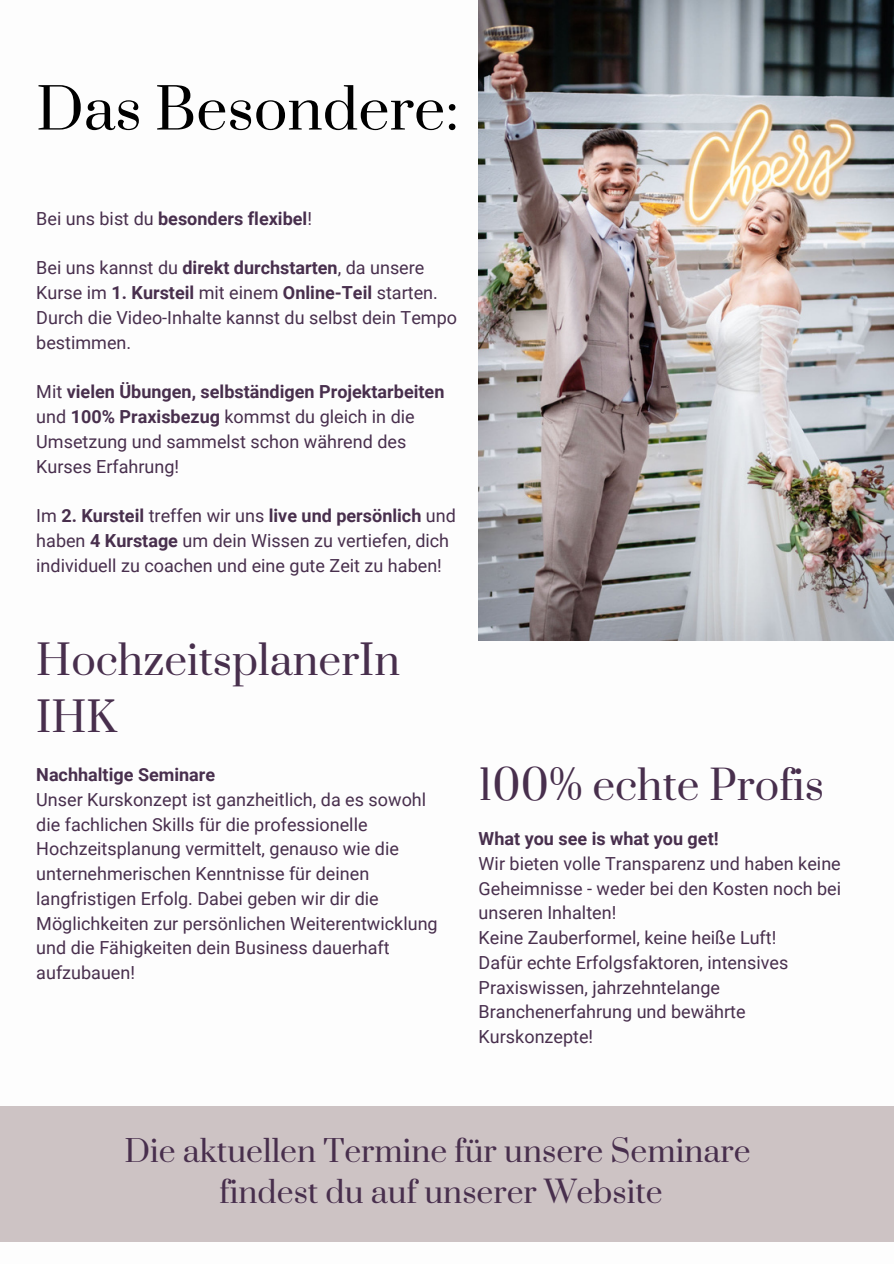
<style>
.page{position:relative;width:894px;height:1264px;background:#fff}
.page>*{position:absolute;margin:0;border:0;box-sizing:border-box;transform-origin:0 0}
.t1{font:55.5px "Prata";color:#000}
.t2{font:40.5px/56.2px "Prata";color:#482f4d}
.t3{font:30px/41.7px "Prata";color:#482f4d;text-align:center}
.t4{font:18px/24.8px "Roboto";color:#482f4d}
.t5{font:700 18px "Roboto";color:#482f4d}
.s1{font-weight:400}
.s2{font-weight:700}
</style>
<div class="page">
<div style="left:0;top:1106px;width:893px;height:135px;background:#cdc3c4"></div>
<img style="left:478px;top:0;width:415px;height:640px">
<h1 class="t1" style="left:36px;top:63px;width:424px">Das Besondere:</h1>
<p class="t5" style="left:36px;top:206px;width:277px"><span class="s1">Bei uns bist du</span> besonders flexibel<span class="s1">!</span></p>
<p class="t4" style="left:36px;top:255px;width:422px">Bei uns kannst du <span class="s2">direkt durchstarten</span>, da unsere Kurse im <span class="s2">1. Kursteil</span> mit einem <span class="s2">Online-Teil</span> starten.<br>Durch die Video-Inhalte kannst du selbst dein Tempo bestimmen.</p>
<p class="t4" style="left:36px;top:379px;width:409px">Mit <span class="s2">vielen Übungen, selbständigen Projektarbeiten </span>und <span class="s2">100% Praxisbezug</span> kommst du gleich in die Umsetzung und sammelst schon während des Kurses Erfahrung!</p>
<p class="t4" style="left:36px;top:502px;width:421px">Im <span class="s2">2. Kursteil</span> treffen wir uns <span class="s2">live und persönlich</span> und haben <span class="s2">4 Kurstage</span> um dein Wissen zu vertiefen, dich individuell zu coachen und eine gute Zeit zu haben!</p>
<h2 class="t2" style="left:36px;top:630px;width:365px">HochzeitsplanerIn<br>IHK</h2>
<p class="t5" style="left:36px;top:762px;width:180px">Nachhaltige Seminare</p>
<p class="t4" style="left:36px;top:786px;width:403px">Unser Kurskonzept ist ganzheitlich, da es sowohl die fachlichen Skills für die professionelle Hochzeitsplanung vermittelt, genauso wie die unternehmerischen Kenntnisse für deinen langfristigen Erfolg. Dabei geben wir dir die Möglichkeiten zur persönlichen Weiterentwicklung und die Fähigkeiten dein Business dauerhaft aufzubauen!</p>
<h2 class="t2" style="left:478px;top:755px;width:347px">100% echte Profis</h2>
<p class="t5" style="left:478px;top:826px;width:241px">What you see is what you get!</p>
<p class="t4" style="left:478px;top:850px;width:364px">Wir bieten volle Transparenz und haben keine Geheimnisse - weder bei den Kosten noch bei unseren Inhalten!<br>Keine Zauberformel, keine heiße Luft!<br>Dafür echte Erfolgsfaktoren, intensives Praxiswissen, jahrzehntelange Branchenerfahrung und bewährte Kurskonzepte!</p>
<h3 class="t3" style="left:125px;top:1128px;width:627px">Die aktuellen Termine für unsere Seminare findest du auf unserer Website</h3>
</div>
